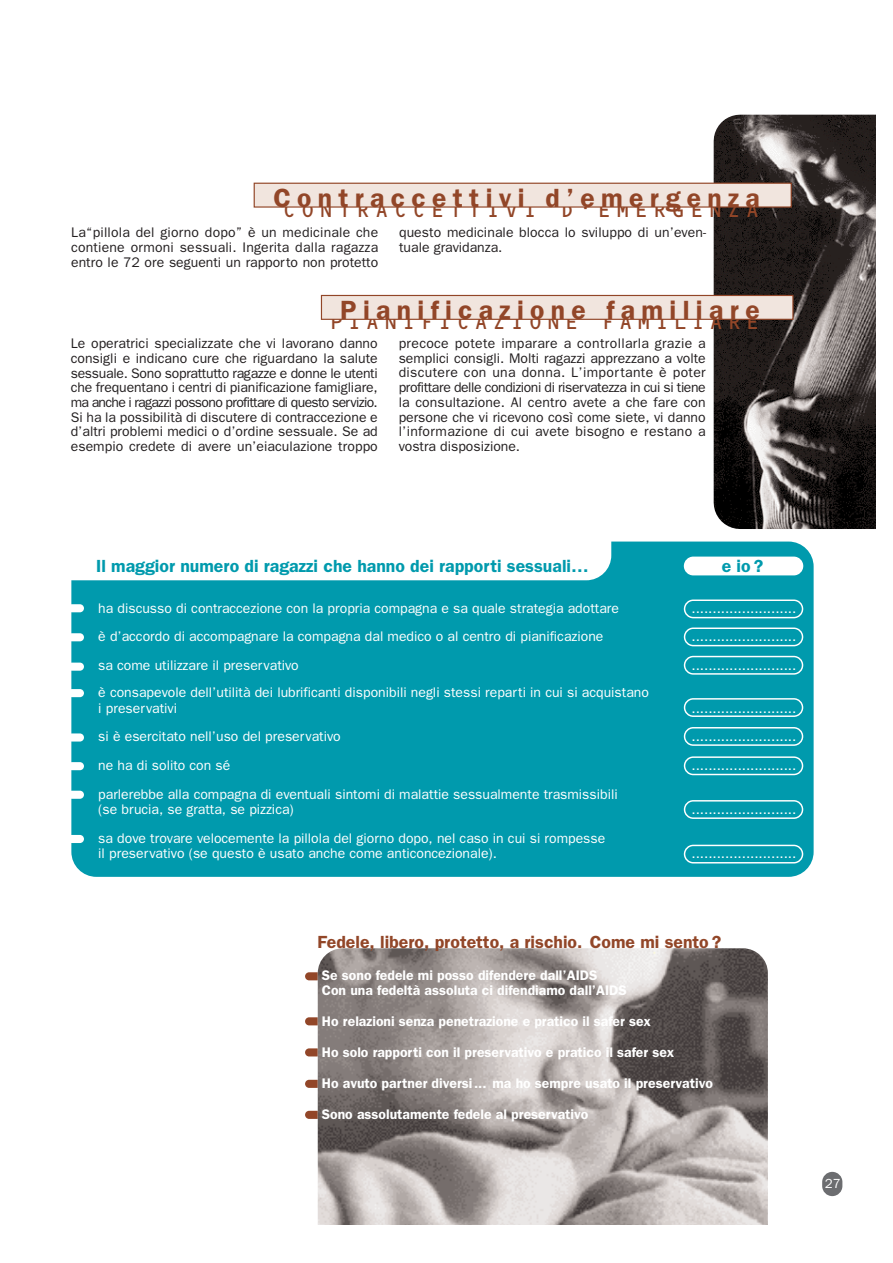
<style>
.page{position:relative;width:893px;height:1263px;background:#fff}
.page>*{position:absolute;margin:0;border:0;box-sizing:border-box;transform-origin:0 0}
.t1{font:600 26.4px "Franklin Gothic";letter-spacing:.24em;color:#924628}
.t2{font:20.55px "OCRB";letter-spacing:.17em;color:#924628}
.t3{font:600 17.7px "Franklin Gothic";color:#009aad}
.t4{font:600 17.7px "Franklin Gothic";color:#924628}
.t5{font:13.95px/14.7px "Franklin Gothic";letter-spacing:.005em;color:#231f20;text-align:justify}
.t6{font:13.95px/15.5px "Franklin Gothic";color:#fff}
.t7{font:600 13.95px/15.5px "Franklin Gothic";color:#fff}
.t8{font:13.2px "Franklin Gothic";color:#fff}
</style>
<div class="page">
<div style="left:305px;top:972px;width:16px;height:8px;background:#924628;border-radius:4px"></div>
<div style="left:305px;top:1017px;width:16px;height:8px;background:#924628;border-radius:4px"></div>
<div style="left:305px;top:1048px;width:16px;height:8px;background:#924628;border-radius:4px"></div>
<div style="left:305px;top:1080px;width:16px;height:8px;background:#924628;border-radius:4px"></div>
<div style="left:305px;top:1111px;width:16px;height:8px;background:#924628;border-radius:4px"></div>
<img style="left:713px;top:115px;width:162px;height:414px">
<div style="left:71px;top:542px;width:742px;height:335px;background:#009aad;border-radius:25px"></div>
<div style="left:822px;top:1172px;width:20px;height:24px;background:#6c6d70;border-radius:10px"></div>
<div style="left:321px;top:295px;width:471px;height:24px;background:#f1e5de"></div>
<div style="left:321px;top:295px;width:472px;height:25px;border:1px solid #924628"></div>
<div style="left:254px;top:183px;width:537px;height:24px;background:#f1e5de"></div>
<div style="left:253px;top:183px;width:538px;height:25px;border:1px solid #924628"></div>
<div style="left:68px;top:604px;width:16px;height:8px;background:#fff;border-radius:4px"></div>
<div style="left:68px;top:633px;width:16px;height:8px;background:#fff;border-radius:4px"></div>
<div style="left:68px;top:689px;width:16px;height:8px;background:#fff;border-radius:4px"></div>
<div style="left:68px;top:733px;width:16px;height:9px;background:#fff;border-radius:4px"></div>
<div style="left:68px;top:762px;width:16px;height:8px;background:#fff;border-radius:4px"></div>
<div style="left:68px;top:835px;width:16px;height:8px;background:#fff;border-radius:4px"></div>
<div style="left:68px;top:791px;width:16px;height:8px;background:#fff;border-radius:4px"></div>
<div style="left:68px;top:663px;width:16px;height:8px;background:#fff;border-radius:4px"></div>
<div style="left:683px;top:557px;width:120px;height:18px;background:#fff;border-radius:9px"></div>
<svg style="left:683px;top:600px;width:120px;height:18px"></svg>
<svg style="left:683px;top:628px;width:120px;height:18px"></svg>
<svg style="left:683px;top:656px;width:120px;height:19px"></svg>
<svg style="left:683px;top:698px;width:120px;height:19px"></svg>
<svg style="left:683px;top:727px;width:120px;height:19px"></svg>
<svg style="left:683px;top:756px;width:120px;height:19px"></svg>
<svg style="left:683px;top:800px;width:120px;height:19px"></svg>
<svg style="left:683px;top:845px;width:120px;height:19px"></svg>
<img style="left:318px;top:948px;width:449px;height:277px">
<div style="left:35px;top:516px;width:576px;height:64px;background:#fff;border-radius:25px"></div>
<h1 class="t1" style="left:273px;top:189px;width:488px">Contraccettivi d’emergenza</h1>
<h2 class="t2" style="left:282px;top:202px;width:479px">CONTRACCETTIVI D’EMERGENZA</h2>
<p class="t5" style="left:71px;top:226px;width:308px">La“pillola del giorno dopo” è un medicinale che contiene ormoni sessuali. Ingerita dalla ragazza entro le 72 ore seguenti un rapporto non protetto</p>
<p class="t5" style="left:399px;top:226px;width:308px">questo medicinale blocca lo sviluppo di un’even&shy;tuale gravidanza.</p>
<h1 class="t1" style="left:340px;top:301px;width:421px">Pianificazione familiare</h1>
<h2 class="t2" style="left:329px;top:314px;width:432px">PIANIFICAZIONE FAMILIARE</h2>
<p class="t5" style="left:71px;top:337px;width:308px">Le operatrici specializzate che vi lavorano danno consigli e indicano cure che riguardano la salute sessuale. Sono soprattutto ragazze e donne le utenti che frequentano i centri di pianificazione famigliare, ma anche i ragazzi possono profittare di questo servizio.<br>Si ha la possibilità di discutere di contraccezione e d’altri problemi medici o d’ordine sessuale. Se ad esempio credete di avere un’eiaculazione troppo</p>
<p class="t5" style="left:398px;top:337px;width:308px">precoce potete imparare a controllarla grazie a semplici consigli. Molti ragazzi apprezzano a volte discutere con una donna. L’importante è poter profittare delle condizioni di riservatezza in cui si tiene la consultazione. Al centro avete a che fare con persone che vi ricevono così come siete, vi danno l’informazione di cui avete bisogno e restano a vostra disposizione.</p>
<p class="t3" style="left:96px;top:560px;width:494px">Il maggior numero di ragazzi che hanno dei rapporti sessuali…</p>
<p class="t3" style="left:721px;top:560px;width:43px">e io?</p>
<p class="t6" style="left:98px;top:601px;width:522px">ha discusso di contraccezione con la propria compagna e sa quale strategia adottare</p>
<p class="t6" style="left:691px;top:601px;width:106px">.........................</p>
<p class="t6" style="left:98px;top:630px;width:506px">è d’accordo di accompagnare la compagna dal medico o al centro di pianificazione</p>
<p class="t6" style="left:691px;top:630px;width:106px">.........................</p>
<p class="t6" style="left:98px;top:659px;width:202px">sa come utilizzare il preservativo</p>
<p class="t6" style="left:691px;top:659px;width:106px">.........................</p>
<p class="t6" style="left:98px;top:686px;width:552px">è consapevole dell’utilità dei lubrificanti disponibili negli stessi reparti in cui si acquistano i preservativi</p>
<p class="t6" style="left:691px;top:701px;width:106px">.........................</p>
<p class="t6" style="left:98px;top:730px;width:244px">si è esercitato nell’uso del preservativo</p>
<p class="t6" style="left:691px;top:730px;width:106px">.........................</p>
<p class="t6" style="left:98px;top:759px;width:134px">ne ha di solito con sé</p>
<p class="t6" style="left:691px;top:759px;width:106px">.........................</p>
<p class="t6" style="left:98px;top:787px;width:521px">parlerebbe alla compagna di eventuali sintomi di malattie sessualmente trasmissibili (se brucia, se gratta, se pizzica)</p>
<p class="t6" style="left:691px;top:803px;width:106px">.........................</p>
<p class="t6" style="left:98px;top:831px;width:508px">sa dove trovare velocemente la pillola del giorno dopo, nel caso in cui si rompesse il preservativo (se questo è usato anche come anticoncezionale).</p>
<p class="t6" style="left:691px;top:847px;width:106px">.........................</p>
<p class="t4" style="left:317px;top:936px;width:405px">Fedele, libero, protetto, a rischio. Come mi sento ?</p>
<p class="t7" style="left:322px;top:969px;width:306px">Se sono fedele mi posso difendere dall’AIDS<br>Con una fedeltà assoluta ci difendiamo dall’AIDS</p>
<p class="t7" style="left:322px;top:1015px;width:331px">Ho relazioni senza penetrazione e pratico il safer sex</p>
<p class="t7" style="left:322px;top:1046px;width:354px">Ho solo rapporti con il preservativo e pratico il safer sex</p>
<p class="t7" style="left:322px;top:1077px;width:392px">Ho avuto partner diversi... ma ho sempre usato il preservativo</p>
<p class="t7" style="left:322px;top:1108px;width:268px">Sono assolutamente fedele al preservativo</p>
<p class="t8" style="left:824px;top:1179px;width:17px">27</p>
</div>
